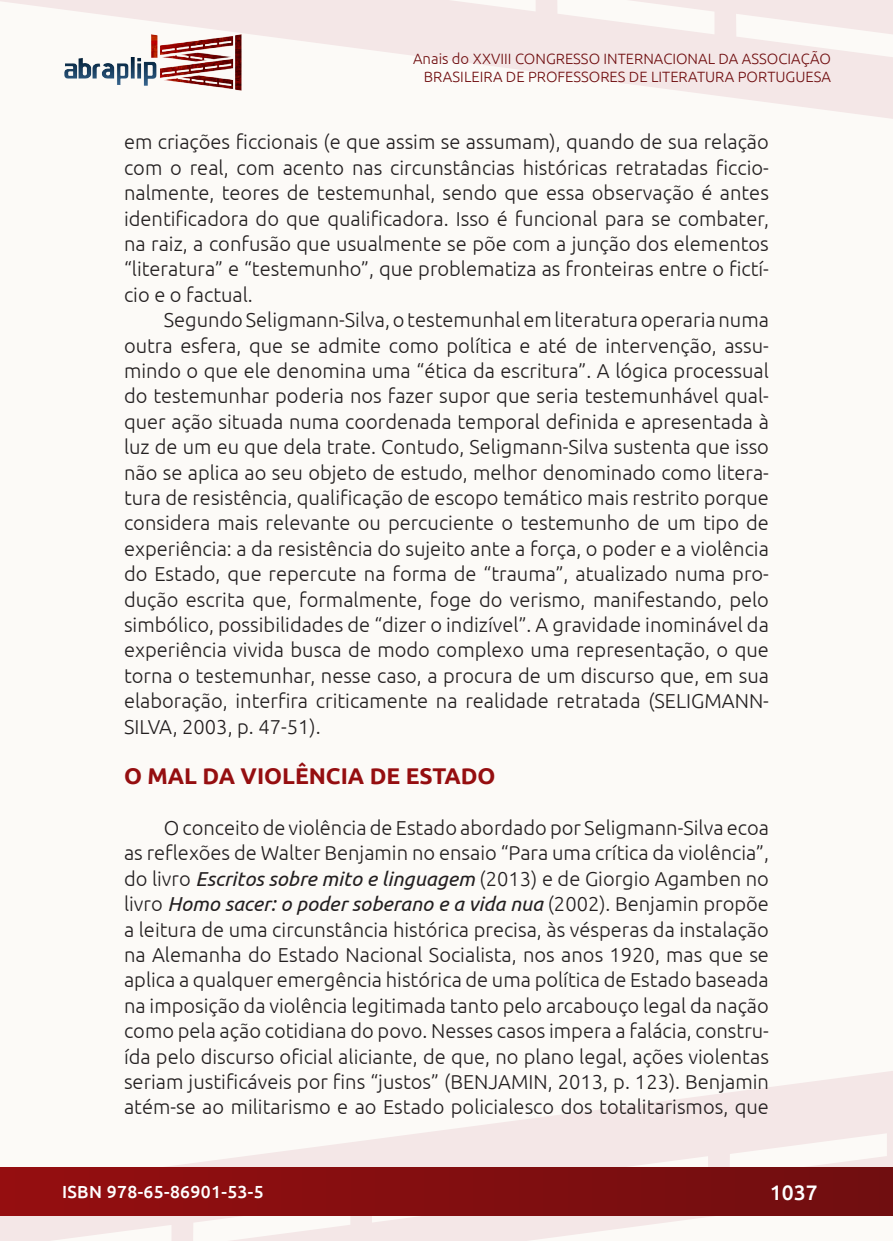
<style>
.page{position:relative;width:893px;height:1241px;background:#fff}
.page>*{position:absolute;margin:0;border:0;box-sizing:border-box;transform-origin:0 0}
._8_SUBTÍTULO{font:700 22.75px "Ubuntu";color:#950e10}
.t1{font:500 21px "Ubuntu";color:#fff}
._7_CORPO{font:300 20.12px/25.4px "Ubuntu";color:#231f20;text-align:justify}
.t2{font:500 17.5px "Ubuntu";letter-spacing:.02em;color:#fff}
.t3{font:300 14.88px/17.8px "Ubuntu";color:#700e10;text-align:right}
.s1{font-weight:400;font-style:italic}
</style>
<div class="page">
<div style="left:0;top:0;width:893px;height:1240px;background:#fcfaf7"></div>
<svg style="left:0;top:1071px;width:893px;height:169px"></svg>
<svg style="left:0;top:0;width:893px;height:119px"></svg>
<div style="left:1px;top:1167px;width:891px;height:47px;background:linear-gradient(to right,#950e10,#700e10)"></div>
<img style="left:62px;top:31px;width:182px;height:62px">
<p class="t3" style="left:413px;top:49px;width:419px">Anais do XXVIII CONGRESSO INTERNACIONAL DA ASSOCIAÇÃO<br>BRASILEIRA DE PROFESSORES DE LITERATURA PORTUGUESA</p>
<p class="_7_CORPO" style="left:124px;top:129px;width:646px">em criações ficcionais (e que assim se assumam), quando de sua relação com o real, com acento nas circunstâncias históricas retratadas ficcio&shy;nalmente, teores de testemunhal, sendo que essa observação é antes identificadora do que qualificadora. Isso é funcional para se combater, na raiz, a confusão que usualmente se põe com a junção dos elementos “literatura” e “testemunho”, que problematiza as fronteiras entre o fictí&shy;cio e o factual.</p>
<p class="_7_CORPO" style="left:124px;top:307px;width:646px;text-indent:40px">Segundo Seligmann-Silva, o testemunhal em literatura operaria numa outra esfera, que se admite como política e até de intervenção, assu&shy;mindo o que ele denomina uma “ética da escritura”. A lógica processual do testemunhar poderia nos fazer supor que seria testemunhável qual&shy;quer ação situada numa coordenada temporal definida e apresentada à luz de um eu que dela trate. Contudo, Seligmann-Silva sustenta que isso não se aplica ao seu objeto de estudo, melhor denominado como litera&shy;tura de resistência, qualificação de escopo temático mais restrito porque considera mais relevante ou percuciente o testemunho de um tipo de experiência: a da resistência do sujeito ante a força, o poder e a violência do Estado, que repercute na forma de “trauma”, atualizado numa pro&shy;dução escrita que, formalmente, foge do verismo, manifestando, pelo simbólico, possibilidades de “dizer o indizível”. A gravidade inominável da experiência vivida busca de modo complexo uma representação, o que torna o testemunhar, nesse caso, a procura de um discurso que, em sua elaboração, interfira criticamente na realidade retratada (SELIGMANN-SILVA, 2003, p. 47-51).</p>
<p class="_8_SUBTÍTULO" style="left:124px;top:762px;width:373px">O MAL DA VIOLÊNCIA DE ESTADO</p>
<p class="_7_CORPO" style="left:124px;top:814px;width:646px;text-indent:40px">O conceito de violência de Estado abordado por Seligmann-Silva ecoa as reflexões de Walter Benjamin no ensaio “Para uma crítica da violência”, do livro <span class="s1">Escritos sobre mito e linguagem</span> (2013) e de Giorgio Agamben no livro <span class="s1">Homo sacer: o poder soberano e a vida nua</span> (2002). Benjamin propõe a leitura de uma circunstância histórica precisa, às vésperas da instalação na Alemanha do Estado Nacional Socialista, nos anos 1920, mas que se aplica a qualquer emergência histórica de uma política de Estado baseada na imposição da violência legitimada tanto pelo arcabouço legal da nação como pela ação cotidiana do povo. Nesses casos impera a falácia, constru&shy;ída pelo discurso oficial aliciante, de que, no plano legal, ações violentas seriam justificáveis por fins “justos” (BENJAMIN, 2013, p. 123). Benjamin atém-se ao militarismo e ao Estado policialesco dos totalitarismos, que</p>
<p class="t2" style="left:62px;top:1180px;width:203px">ISBN 978-65-86901-53-5</p>
<p class="t1" style="left:770px;top:1178px;width:49px">1037</p>
</div>
